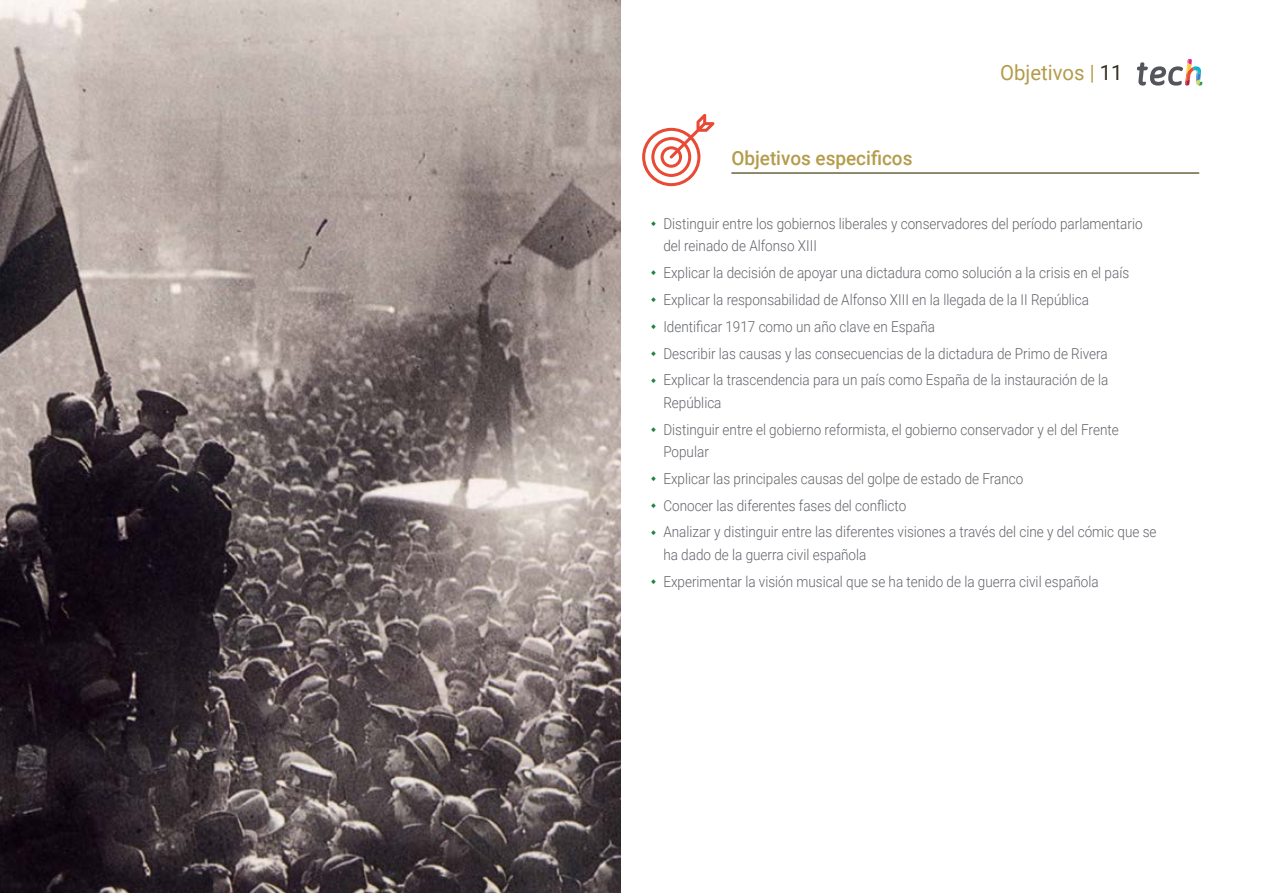
<style>
.page{position:relative;width:1263px;height:893px;background:#fff}
.page>*{position:absolute;margin:0;border:0;box-sizing:border-box;transform-origin:0 0}
.t1{font:21px "Roboto";color:#b49c4b}
.t2{font:500 19.5px "Roboto";color:#b49c4b}
.t3{font:300 15px/26.7px "Roboto";color:#61646a;scale:.9 1}
.s1{color:#312e20}
</style>
<div class="page">
<img style="left:0;top:0;width:621px;height:893px">
<svg style="left:642px;top:114px;width:72px;height:72px"></svg>
<hr style="left:731px;top:173px;width:468px;height:1px;background:#1f8142">
<svg style="left:1137px;top:59px;width:65px;height:27px"></svg>
<h2 class="t2" style="left:731px;top:144px;width:183px">Objetivos especificos</h2>
<h1 class="t1" style="left:1000px;top:57px;width:124px">Objetivos | <span class="s1">11</span></h1>
<p class="t3" style="left:663px;top:212px;width:534px;line-height:22.5px">Distinguir entre los gobiernos liberales y conservadores del período parlamentario del reinado de Alfonso XIII</p>
<p class="t3" style="left:663px;top:259px;width:519px">Explicar la decisión de apoyar una dictadura como solución a la crisis en el país Explicar la responsabilidad de Alfonso XIII en la llegada de la II República Identificar 1917 como un año clave en España<br>Describir las causas y las consecuencias de la dictadura de Primo de Rivera Explicar la trascendencia para un país como España de la instauración de la</p>
<p class="t3" style="left:663px;top:388px;width:507px">República<br>Distinguir entre el gobierno reformista, el gobierno conservador y el del Frente</p>
<p class="t3" style="left:663px;top:438px;width:549px">Popular<br>Explicar las principales causas del golpe de estado de Franco<br>Conocer las diferentes fases del conflicto<br>Analizar y distinguir entre las diferentes visiones a través del cine y del cómic que se</p>
<p class="t3" style="left:663px;top:540px;width:485px">ha dado de la guerra civil española<br>Experimentar la visión musical que se ha tenido de la guerra civil española</p>
</div>
